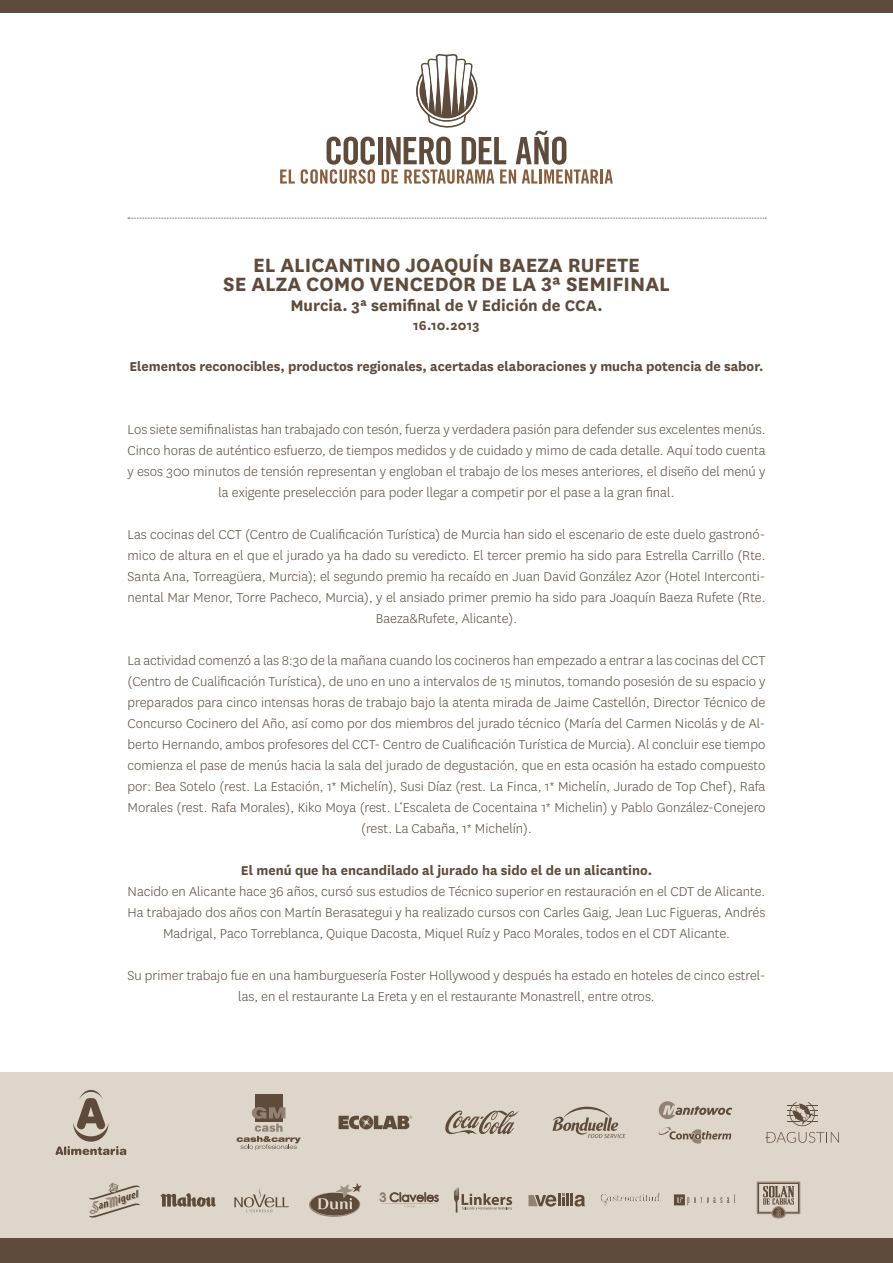
<style>
.page{position:relative;width:893px;height:1263px;background:#fff}
.page>*{position:absolute;margin:0;border:0;box-sizing:border-box;transform-origin:0 0}
.t1{font:700 22.5px "National";color:#5f4b3b}
.t2{font:700 18px "National";color:#5f4b3b}
.t3{font:300 15px/21px "National";color:#5f4b3b;text-align:center}
.t4{font:700 15px "National";color:#5f4b3b}
</style>
<div class="page">
<div style="left:0;top:0;width:893px;height:13px;background:#5f4b3b"></div>
<svg style="left:128px;top:218px;width:638px;height:1px"></svg>
<div style="left:0;top:1237px;width:893px;height:26px;background:#5f4b3b"></div>
<svg style="left:280px;top:169px;width:15px;height:15px"></svg>
<hr style="left:600px;top:169px;width:3px;height:15px;background:#8a5d3b">
<svg style="left:605px;top:169px;width:8px;height:15px"></svg>
<div style="left:378px;top:137px;width:5px;height:27px;background:#5f4b3b"></div>
<svg style="left:301px;top:137px;width:74px;height:47px"></svg>
<svg style="left:382px;top:54px;width:216px;height:130px"></svg>
<div style="left:0;top:1071px;width:893px;height:166px;background:#ded6ca"></div>
<svg style="left:56px;top:1090px;width:70px;height:65px"></svg>
<svg style="left:339px;top:1115px;width:73px;height:14px"></svg>
<svg style="left:445px;top:1110px;width:74px;height:25px"></svg>
<svg style="left:552px;top:1107px;width:74px;height:31px"></svg>
<svg style="left:659px;top:1101px;width:73px;height:18px"></svg>
<svg style="left:658px;top:1127px;width:74px;height:16px"></svg>
<svg style="left:765px;top:1132px;width:74px;height:11px"></svg>
<hr style="left:787px;top:1105px;width:30px;height:1px;background:#5f4b3b">
<hr style="left:787px;top:1110px;width:30px;height:1px;background:#5f4b3b">
<hr style="left:787px;top:1115px;width:30px;height:1px;background:#5f4b3b">
<hr style="left:787px;top:1121px;width:30px;height:1px;background:#5f4b3b">
<svg style="left:789px;top:1102px;width:26px;height:24px"></svg>
<div style="left:255px;top:1094px;width:27px;height:28px;background:#5f4b3b"></div>
<svg style="left:237px;top:1107px;width:64px;height:43px"></svg>
<img style="left:600px;top:1193px;width:61px;height:13px">
<svg style="left:234px;top:1188px;width:55px;height:24px"></svg>
<svg style="left:309px;top:1183px;width:52px;height:34px"></svg>
<svg style="left:674px;top:1194px;width:61px;height:11px"></svg>
<svg style="left:757px;top:1181px;width:43px;height:37px"></svg>
<svg style="left:528px;top:1193px;width:57px;height:14px"></svg>
<svg style="left:160px;top:1193px;width:56px;height:14px"></svg>
<svg style="left:89px;top:1183px;width:51px;height:35px"></svg>
<svg style="left:380px;top:1192px;width:59px;height:15px"></svg>
<svg style="left:454px;top:1187px;width:58px;height:25px"></svg>
<p class="t1" style="left:253px;top:249px;width:388px">EL ALICANTINO JOAQUÍN BAEZA RUFETE</p>
<p class="t1" style="left:223px;top:269px;width:448px">SE ALZA COMO VENCEDOR DE LA 3ª SEMIFINAL</p>
<p class="t2" style="left:290px;top:293px;width:314px">Murcia. 3ª semifinal de V Edición de CCA.</p>
<p class="t4" style="left:413px;top:315px;width:68px">16.10.2013</p>
<p class="t4" style="left:129px;top:356px;width:636px">Elementos reconocibles, productos regionales, acertadas elaboraciones y mucha potencia de sabor.</p>
<p class="t3" style="left:128px;top:418px;width:639px">Los siete semifinalistas han trabajado con tesón, fuerza y verdadera pasión para defender sus excelentes menús.<br>Cinco horas de auténtico esfuerzo, de tiempos medidos y de cuidado y mimo de cada detalle. Aquí todo cuenta y esos 300 minutos de tensión representan y engloban el trabajo de los meses anteriores, el diseño del menú y la exigente preselección para poder llegar a competir por el pase a la gran final.</p>
<p class="t3" style="left:128px;top:523px;width:639px">Las cocinas del CCT (Centro de Cualificación Turística) de Murcia han sido el escenario de este duelo gastronó&shy;mico de altura en el que el jurado ya ha dado su veredicto. El tercer premio ha sido para Estrella Carrillo (Rte.<br>Santa Ana, Torreagüera, Murcia); el segundo premio ha recaído en Juan David González Azor (Hotel Interconti&shy;nental Mar Menor, Torre Pacheco, Murcia), y el ansiado primer premio ha sido para Joaquín Baeza Rufete (Rte.<br>Baeza&amp;Rufete, Alicante).</p>
<p class="t3" style="left:128px;top:649px;width:639px">La actividad comenzó a las 8:30 de la mañana cuando los cocineros han empezado a entrar a las cocinas del CCT (Centro de Cualificación Turística), de uno en uno a intervalos de 15 minutos, tomando posesión de su espacio y preparados para cinco intensas horas de trabajo bajo la atenta mirada de Jaime Castellón, Director Técnico de Concurso Cocinero del Año, así como por dos miembros del jurado técnico (María del Carmen Nicolás y de Al&shy;berto Hernando, ambos profesores del CCT- Centro de Cualificación Turística de Murcia). Al concluir ese tiempo comienza el pase de menús hacia la sala del jurado de degustación, que en esta ocasión ha estado compuesto por: Bea Sotelo (rest. La Estación, 1* Michelín), Susi Díaz (rest. La Finca, 1* Michelín, Jurado de Top Chef), Rafa Morales (rest. Rafa Morales), Kiko Moya (rest. L‘Escaleta de Cocentaina 1* Michelin) y Pablo González-Conejero (rest. La Cabaña, 1* Michelín).</p>
<p class="t4" style="left:241px;top:860px;width:413px">El menú que ha encandilado al jurado ha sido el de un alicantino.</p>
<p class="t3" style="left:128px;top:880px;width:639px">Nacido en Alicante hace 36 años, cursó sus estudios de Técnico superior en restauración en el CDT de Alicante.<br>Ha trabajado dos años con Martín Berasategui y ha realizado cursos con Carles Gaig, Jean Luc Figueras, Andrés<br>Madrigal, Paco Torreblanca, Quique Dacosta, Miquel Ruíz y Paco Morales, todos en el CDT Alicante.</p>
<p class="t3" style="left:128px;top:964px;width:639px">Su primer trabajo fue en una hamburguesería Foster Hollywood y después ha estado en hoteles de cinco estrel&shy;las, en el restaurante La Ereta y en el restaurante Monastrell, entre otros.</p>
</div>
